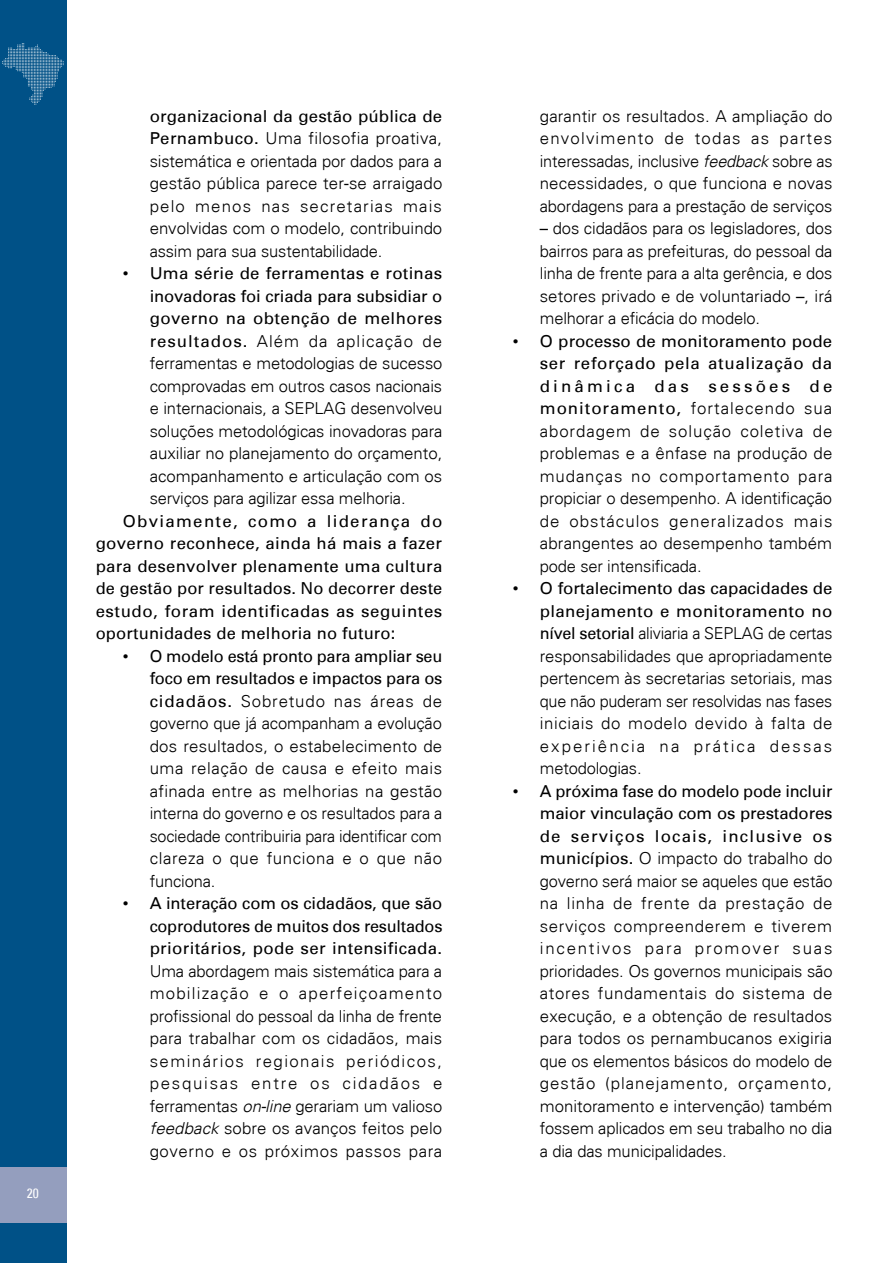
<style>
.page{position:relative;width:893px;height:1263px;background:#fff}
.page>*{position:absolute;margin:0;border:0;box-sizing:border-box;transform-origin:0 0}
.t1{font:300 16.5px/22.5px "Univers";letter-spacing:-.01em;color:#000;text-align:justify}
.t2{font:16.5px/22.5px "Univers";letter-spacing:.02em;color:#000;text-align:justify}
.t3{font:condensed 13.5px "Univers";color:#fff}
.s1{font-weight:400}
.s2{font-style:italic}
</style>
<div class="page">
<div style="left:0;top:0;width:67px;height:1263px;background:#005187"></div>
<div style="left:0;top:1167px;width:67px;height:55px;background:#949ebe"></div>
<svg style="left:2px;top:43px;width:62px;height:62px"></svg>
<p class="t3" style="left:27px;top:1184px;width:13px">20</p>
<p class="t1" style="left:150px;top:104px;width:294px"><span class="s1">organizacional da gestão pública de Pernambuco.</span> U ma filosofia proativa, sistemática e orientada por dados para a gestão pública parece ter-se arraigado pelo menos nas secretarias mais envolvidas com o modelo, contribuindo assim para sua sustentabilidade.</p>
<p class="t1" style="left:150px;top:261px;width:294px;text-indent:-27px"><span class="s1">• U ma série de ferramentas e rotinas inovadoras foi criada para subsidiar o governo na obtenção de melhores resultados.</span> Além da aplicação de ferramentas e metodologias de sucesso comprovadas em outros casos nacionais e internacionais, a SEPLAG desenvolveu soluções metodológicas inovadoras para auxiliar no planejamento do orçamento, acompanhamento e articulação com os serviços para agilizar essa melhoria.</p>
<p class="t2" style="left:96px;top:509px;width:348px;text-indent:27px">Obviamente, como a liderança do governo reconhece, ainda há mais a fazer para desenvolver plenamente uma cultura de gestão por resultados. No decorrer deste estudo, foram identificadas as seguintes oportunidades de melhoria no futuro:</p>
<p class="t1" style="left:150px;top:644px;width:294px;text-indent:-27px"><span class="s1">• O modelo está pronto para ampliar seu foco em resultados e impactos para os cidadãos.</span> Sobretudo nas áreas de governo que já acompanham a evolução dos resultados, o estabelecimento de uma relação de causa e efeito mais afinada entre as melhorias na gestão interna do governo e os resultados para a sociedade contribuiria para identificar com clareza o que funciona e o que não funciona.</p>
<p class="t2" style="left:150px;top:892px;width:294px;text-indent:-27px">• A interação com os cidadãos, que são coprodutores de muitos dos resultados prioritários, pode ser intensificada.</p>
<p class="t1" style="left:150px;top:959px;width:294px">U ma abordagem mais sistemática para a mobilização e o aperfeiçoamento profissional do pessoal da linha de frente para trabalhar com os cidadãos, mais seminários regionais periódicos, pesquisas entre os cidadãos e ferramentas <span class="s2">on-line</span> gerariam um valioso <span class="s2">feedback</span> sobre os avanços feitos pelo governo e os próximos passos para</p>
<p class="t1" style="left:540px;top:104px;width:294px">garantir os resultados. A ampliação do envolvimento de todas as partes interessadas, inclusive <span class="s2">feedback</span> sobre as necessidades, o que funciona e novas abordagens para a prestação de serviços</p>
<p class="t1" style="left:540px;top:216px;width:294px">– dos cidadãos para os legisladores, dos bairros para as prefeituras, do pessoal da linha de frente para a alta gerência, e dos setores privado e de voluntariado –, irá melhorar a eficácia do modelo.</p>
<p class="t1" style="left:540px;top:329px;width:294px;text-indent:-27px"><span class="s1">• O processo de monitoramento pode ser reforçado pela atualização da dinâmica das sessões de monitoramento,</span> fortalecendo sua abordagem de solução coletiva de problemas e a ênfase na produção de mudanças no comportamento para propiciar o desempenho. A identificação de obstáculos generalizados mais abrangentes ao desempenho também pode ser intensificada.</p>
<p class="t1" style="left:540px;top:576px;width:294px;text-indent:-27px"><span class="s1">• O fortalecimento das capacidades de planejamento e monitoramento no nível setorial</span> aliviaria a SEPLAG de certas responsabilidades que apropriadamente pertencem às secretarias setoriais, mas que não puderam ser resolvidas nas fases iniciais do modelo devido à falta de experiência na prática dessas metodologias.</p>
<p class="t1" style="left:540px;top:779px;width:294px;text-indent:-27px"><span class="s1">• A próxima fase do modelo pode incluir maior vinculação com os prestadores de serviços locais, inclusive os municípios.</span> O impacto do trabalho do governo será maior se aqueles que estão na linha de frente da prestação de serviços compreenderem e tiverem incentivos para promover suas prioridades. Os governos municipais são atores fundamentais do sistema de execução, e a obtenção de resultados para todos os pernambucanos exigiria que os elementos básicos do modelo de gestão (planejamento, orçamento, monitoramento e intervenção) também fossem aplicados em seu trabalho no dia a dia das municipalidades.</p>
</div>
